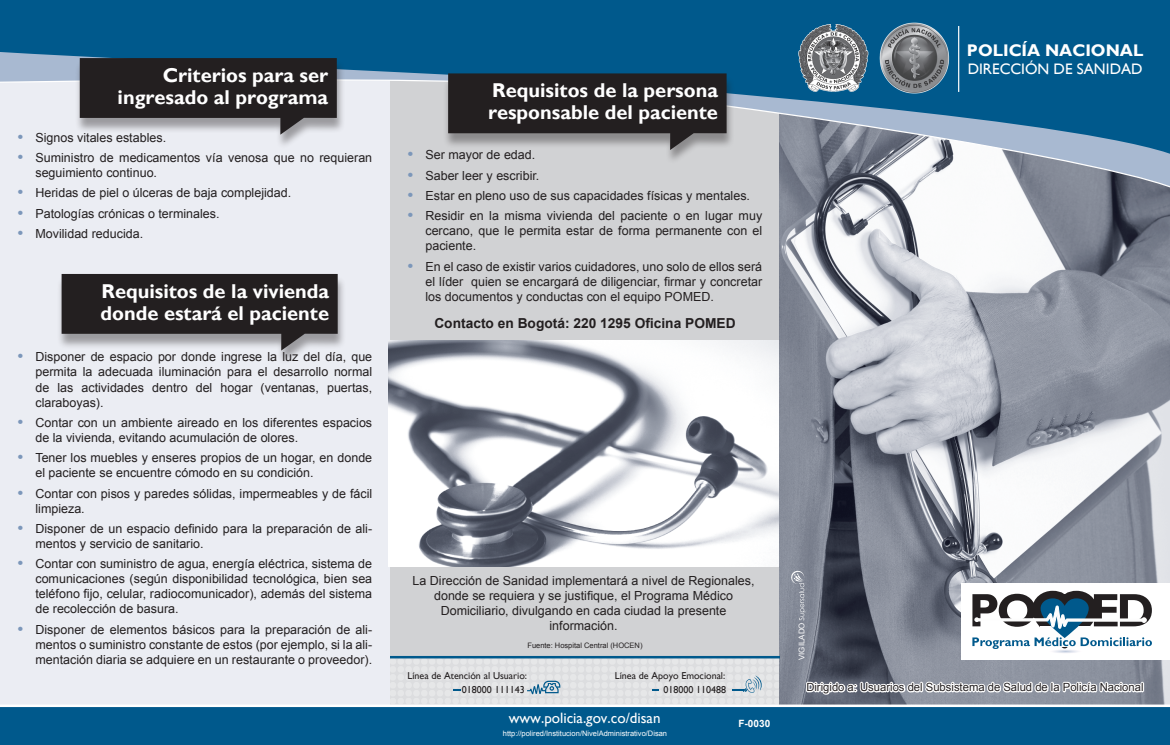
<style>
.page{position:relative;width:1170px;height:745px;background:#fff}
.page>*{position:absolute;margin:0;border:0;box-sizing:border-box;transform-origin:0 0}
.tit{font:700 20px/22px "Gill Sans";color:#fff}
.t1{font:700 16.88px "Gill Sans";color:#fff}
.t2{font:15.25px "Gill Sans";color:#fff}
.t3{font:15px "Gill Sans";color:#fff}
.t4{font:700 13.75px "Arial";color:#231f20}
.t5{font:12.5px/15px "Arial";color:#231f20}
.t6{font:11.25px "Arial";color:#231f20}
.t7{font:10px "Gill Sans";color:#231f20}
.t8{font:700 10px "Arial";color:#fff}
.t9{font:7.88px "Arial";color:#fff}
.t10{font:7.5px "Arial";color:#fff}
.t11{font:7.5px "Arial";color:#231f20}
.s1{font-weight:700;font-size:15px;color:#7c97ba}
</style>
<div class="page">
<div style="left:390px;top:0;width:389px;height:737px;background:#d1d2d4"></div>
<img style="left:779px;top:197px;width:390px;height:507px">
<div style="left:0;top:28px;width:389px;height:716px;background:#ebedf3"></div>
<svg style="left:389px;top:161px;width:780px;height:36px"></svg>
<svg style="left:0;top:0;width:1169px;height:161px;fill:#00598c"></svg>
<svg style="left:0;top:704px;width:1169px;height:40px;background:#106393"></svg>
<img style="left:878px;top:22px;width:72px;height:72px">
<img style="left:796px;top:25px;width:74px;height:71px">
<hr style="left:958px;top:26px;width:1px;height:66px;background:#fff">
<div style="left:961px;top:582px;width:208px;height:77px;background:#fff"></div>
<div style="left:75px;top:60px;width:270px;height:89px;background:#231f20;opacity:.4"></div>
<svg style="left:80px;top:58px;width:257px;height:77px;background:#444143"></svg>
<div style="left:56px;top:276px;width:290px;height:89px;background:#231f20;opacity:.4"></div>
<svg style="left:62px;top:274px;width:275px;height:76px;background:#423f40"></svg>
<div style="left:443px;top:75px;width:292px;height:89px;background:#231f20;opacity:.4"></div>
<svg style="left:448px;top:73px;width:278px;height:77px;background:#3f3c3d"></svg>
<img style="left:389px;top:340px;width:389px;height:226px">
<svg style="left:972px;top:590px;width:179px;height:63px"></svg>
<svg style="left:389px;top:657px;width:391px;height:78px"></svg>
<hr style="left:390px;top:655px;width:390px;height:3px;background:#00598c">
<svg style="left:790px;top:569px;width:15px;height:51px"></svg>
<svg style="left:804px;top:676px;width:340px;height:21px"></svg>
<p class="t1" style="left:966px;top:40px;width:178px">POLICÍA NACIONAL</p>
<p class="tit" style="left:163px;top:64px;width:167px">Criterios para ser</p>
<p class="t2" style="left:967px;top:60px;width:176px">DIRECCIÓN DE SANIDAD</p>
<p class="tit" style="left:118px;top:86px;width:212px">ingresado al programa</p>
<p class="tit" style="left:488px;top:79px;width:231px">Requisitos de la persona responsable del paciente</p>
<p class="t5" style="left:18px;top:130px;width:150px"><span class="s1">•</span> Signos vitales estables.</p>
<p class="t5" style="left:35px;top:150px;width:338px;text-indent:-18px"><span class="s1">•</span> Suministro de medicamentos vía venosa que no requieran seguimiento continuo.</p>
<p class="t5" style="left:18px;top:185px;width:275px"><span class="s1">•</span> Heridas de piel o úlceras de baja complejidad.</p>
<p class="t5" style="left:18px;top:206px;width:203px"><span class="s1">•</span> Patologías crónicas o terminales.</p>
<p class="t5" style="left:18px;top:226px;width:127px"><span class="s1">•</span> Movilidad reducida.</p>
<p class="tit" style="left:100px;top:279px;width:230px">Requisitos de la vivienda donde estará el paciente</p>
<p class="t5" style="left:35px;top:349px;width:338px;text-align:justify;text-indent:-18px"><span class="s1">•</span> Disponer de espacio por donde ingrese la luz del día, que permita la adecuada iluminación para el desarrollo normal de las actividades dentro del hogar (ventanas, puertas, claraboyas).</p>
<p class="t5" style="left:35px;top:415px;width:338px;text-indent:-18px"><span class="s1">•</span> Contar con un ambiente aireado en los diferentes espacios de la vivienda, evitando acumulación de olores.</p>
<p class="t5" style="left:35px;top:450px;width:338px;text-indent:-18px"><span class="s1">•</span> Tener los muebles y enseres propios de un hogar, en donde el paciente se encuentre cómodo en su condición.</p>
<p class="t5" style="left:35px;top:485px;width:338px;text-indent:-18px"><span class="s1">•</span> Contar con pisos y paredes sólidas, impermeables y de fácil limpieza.</p>
<p class="t5" style="left:35px;top:521px;width:338px;text-indent:-18px"><span class="s1">•</span> Disponer de un espacio definido para la preparación de ali&shy;mentos y servicio de sanitario.</p>
<p class="t5" style="left:35px;top:556px;width:338px;text-align:justify;text-indent:-18px"><span class="s1">•</span> Contar con suministro de agua, energía eléctrica, sistema de comunicaciones (según disponibilidad tecnológica, bien sea teléfono fijo, celular, radiocomunicador), además del sistema de recolección de basura.</p>
<p class="t5" style="left:35px;top:621px;width:338px;text-align:justify;text-indent:-18px"><span class="s1">•</span> Disponer de elementos básicos para la preparación de ali&shy;mentos o suministro constante de estos (por ejemplo, si la ali&shy;mentación diaria se adquiere en un restaurante o proveedor).</p>
<p class="t5" style="left:407px;top:147px;width:129px"><span class="s1">•</span> Ser mayor de edad.</p>
<p class="t5" style="left:407px;top:168px;width:133px"><span class="s1">•</span> Saber leer y escribir.</p>
<p class="t5" style="left:407px;top:188px;width:344px"><span class="s1">•</span> Estar en pleno uso de sus capacidades físicas y mentales.</p>
<p class="t5" style="left:425px;top:208px;width:338px;text-align:justify;text-indent:-18px"><span class="s1">•</span> Residir en la misma vivienda del paciente o en lugar muy cercano, que le permita estar de forma permanente con el paciente.</p>
<p class="t5" style="left:425px;top:258px;width:338px;text-align:justify;text-indent:-18px"><span class="s1">•</span> En el caso de existir varios cuidadores, uno solo de ellos será el líder quien se encargará de diligenciar, firmar y concretar los documentos y conductas con el equipo POMED.</p>
<p class="t4" style="left:434px;top:314px;width:303px">Contacto en Bogotá: 220 1295 Oficina POMED</p>
<p class="t5" style="left:412px;top:573px;width:343px;text-align:center">La Dirección de Sanidad implementará a nivel de Regionales, donde se requiera y se justifique, el Programa Médico Domiciliario, divulgando en cada ciudad la presente información.</p>
<p class="t11" style="left:527px;top:640px;width:117px">Fuente: Hospital Central (HOCEN)</p>
<p class="t7" style="left:407px;top:669px;width:121px">Línea de Atención al Usuario:</p>
<p class="t7" style="left:614px;top:669px;width:112px">Línea de Apoyo Emocional:</p>
<p class="t7" style="left:462px;top:683px;width:64px">018000 111143</p>
<p class="t7" style="left:663px;top:683px;width:64px">018000 110488</p>
<p class="t3" style="left:508px;top:708px;width:153px">www.policia.gov.co/disan</p>
<p class="t10" style="left:503px;top:727px;width:166px">http://polired/Institucion/NivelAdministrativo/Disan</p>
<p class="t8" style="left:738px;top:716px;width:33px">F-0030</p>
<p class="t9" style="left:796px;top:659px;width:39px;rotate:-90deg">VIGILADO</p>
<p class="t6" style="left:806px;top:679px;width:339px">Dirigido a: Usuarios del Subsistema de Salud de la Policía Nacional</p>
</div>
